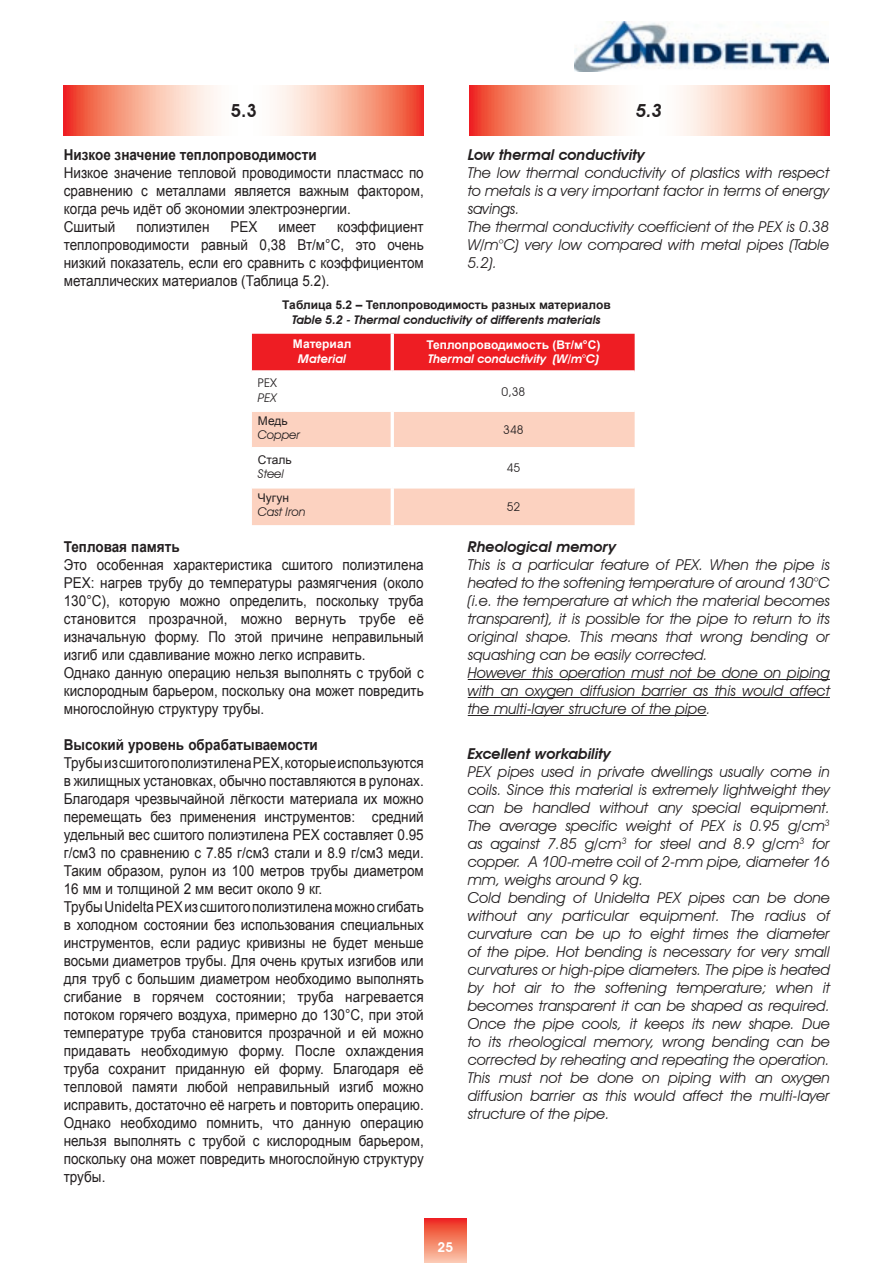
<style>
.page{position:relative;width:893px;height:1263px;background:#fff}
.page>*{position:absolute;margin:0;border:0;box-sizing:border-box;transform-origin:0 0}
.t1{font:600 18px "Avant Garde IT Cby BT";color:#231f20}
.t2{font:italic 600 18px "Avant Garde IT Cby BT";color:#231f20}
.t3{font:15px/18px "Arial";color:#231f20;scale:.9 1}
.t4{font:italic 15px/18px "Avant Garde IT Cby BT";color:#231f20}
.t5{font:700 15px "Arial";color:#231f20;scale:.9 1}
.t6{font:italic 600 15px "Avant Garde IT Cby BT";color:#231f20}
.t7{font:600 13.5px "Avant Garde IT Cby BT";color:#fff}
.t8{font:italic 600 12px "Avant Garde IT Cby BT";color:#231f20}
.t9{font:700 12px "Arial";color:#231f20}
.t10{font:italic 600 12px "Avant Garde IT Cby BT";color:#fff}
.t11{font:700 12px "Arial";color:#fff}
.t12{font:italic 12px "Avant Garde IT Cby BT";color:#231f20}
.t13{font:12px "Avant Garde IT Cby BT";color:#231f20}
.t14{font:12px "Arial";color:#231f20}
</style>
<div class="page">
<img style="left:574px;top:21px;width:255px;height:51px">
<svg style="left:64px;top:85px;width:360px;height:50px"></svg>
<div style="left:252px;top:334px;width:383px;height:36px;background:#ee1d23"></div>
<svg style="left:252px;top:412px;width:383px;height:113px"></svg>
<svg style="left:469px;top:85px;width:360px;height:50px"></svg>
<div style="left:424px;top:1218px;width:43px;height:45px;background:linear-gradient(to bottom,#ed2c19,#fbceaf)"></div>
<hr style="left:391px;top:334px;width:3px;height:36px;background:#fff">
<hr style="left:391px;top:412px;width:3px;height:35px;background:#fff">
<hr style="left:252px;top:447px;width:140px;height:3px;background:#fff">
<hr style="left:392px;top:447px;width:243px;height:3px;background:#fff">
<hr style="left:391px;top:450px;width:3px;height:35px;background:#fff">
<hr style="left:252px;top:485px;width:140px;height:3px;background:#fff">
<hr style="left:392px;top:485px;width:243px;height:3px;background:#fff">
<hr style="left:391px;top:488px;width:3px;height:37px;background:#fff">
<hr style="left:468px;top:679px;width:362px;height:1px;background:#231f20">
<hr style="left:468px;top:697px;width:362px;height:1px;background:#231f20">
<hr style="left:468px;top:715px;width:238px;height:1px;background:#231f20">
<p class="t1" style="left:231px;top:100px;width:28px">5.3</p>
<p class="t5" style="left:64px;top:145px;width:282px">Низкое значение теплопроводимости</p>
<p class="t3" style="left:64px;top:164px;width:402px">Низкое значение тепловой проводимости пластмасс по сравнению с металлами является важным фактором, когда речь идёт об экономии электроэнергии.<br>Сшитый</p>
<p class="t3" style="left:64px;top:218px;width:402px;text-align:justify;text-indent:273px">коэффициент теплопроводимости равный 0,38 Вт/м°C, это очень низкий показатель, если его сравнить с коэффициентом металлических материалов (Таблица 5.2).</p>
<p class="t3" style="left:136px;top:218px;width:83px">полиэтилен</p>
<p class="t3" style="left:230px;top:218px;width:32px">PEX</p>
<p class="t3" style="left:279px;top:218px;width:43px">имеет</p>
<p class="t2" style="left:636px;top:100px;width:28px">5.3</p>
<p class="t6" style="left:468px;top:146px;width:179px">Low thermal conductivity</p>
<p class="t4" style="left:468px;top:164px;width:363px">The low thermal conductivity of plastics with respect to metals is a very important factor in terms of energy savings.<br>The thermal conductivity coefficient of the PEX is 0.38<br>W/m°C) very low compared with metal pipes (Table 5.2).</p>
<p class="t9" style="left:282px;top:297px;width:330px">Таблица 5.2 – Теплопроводимость разных материалов</p>
<p class="t8" style="left:292px;top:313px;width:310px">Table 5.2 - Thermal conductivity of differents materials</p>
<p class="t11" style="left:293px;top:336px;width:60px">Материал</p>
<p class="t10" style="left:298px;top:351px;width:49px">Material</p>
<p class="t13" style="left:258px;top:376px;width:20px">PEX</p>
<p class="t12" style="left:258px;top:390px;width:20px">PEX</p>
<p class="t14" style="left:258px;top:413px;width:31px">Медь</p>
<p class="t12" style="left:258px;top:428px;width:44px">Copper</p>
<p class="t14" style="left:258px;top:452px;width:35px">Сталь</p>
<p class="t12" style="left:258px;top:466px;width:28px">Steel</p>
<p class="t14" style="left:258px;top:490px;width:33px">Чугун</p>
<p class="t12" style="left:258px;top:505px;width:49px">Cast Iron</p>
<p class="t11" style="left:426px;top:337px;width:175px">Теплопроводимость (Вт/м°C)</p>
<p class="t10" style="left:428px;top:352px;width:172px">Thermal conductivity (W/m°C)</p>
<p class="t13" style="left:502px;top:384px;width:25px">0,38</p>
<p class="t13" style="left:503px;top:422px;width:22px">348</p>
<p class="t13" style="left:507px;top:461px;width:15px">45</p>
<p class="t13" style="left:507px;top:499px;width:15px">52</p>
<p class="t5" style="left:64px;top:536px;width:130px">Тепловая память</p>
<p class="t3" style="left:64px;top:556px;width:402px">Это особенная характеристика сшитого полиэтилена PEX: нагрев трубу до температуры размягчения (около 130°C), которую можно определить, поскольку труба становится прозрачной, можно вернуть трубе её изначальную форму. По этой причине неправильный изгиб или сдавливание можно легко исправить.<br>Однако данную операцию нельзя выполнять с трубой с кислородным барьером, поскольку она может повредить многослойную структуру трубы.</p>
<p class="t5" style="left:64px;top:734px;width:284px">Высокий уровень обрабатываемости</p>
<p class="t3" style="left:64px;top:754px;width:402px">Трубы из сшитого полиэтилена PEX, которые используются в жилищных установках, обычно поставляются в рулонах.<br>Благодаря чрезвычайной лёгкости материала их можно перемещать без применения инструментов: средний удельный вес сшитого полиэтилена PEX составляет 0.95 г/см3 по сравнению с 7.85 г/см3 стали и 8.9 г/см3 меди.<br>Таким образом, рулон из 100 метров трубы диаметром 16 мм и толщиной 2 мм весит около 9 кг.<br>Трубы Unidelta PEX из сшитого полиэтилена можно сгибать в холодном состоянии без использования специальных инструментов, если радиус кривизны не будет меньше восьми диаметров трубы. Для очень крутых изгибов или для труб с большим диаметром необходимо выполнять сгибание в горячем состоянии; труба нагревается потоком горячего воздуха, примерно до 130°C, при этой температуре труба становится прозрачной и ей можно придавать необходимую форму. После охлаждения труба сохранит приданную ей форму. Благодаря её тепловой памяти любой неправильный изгиб можно исправить, достаточно её нагреть и повторить операцию.<br>Однако необходимо помнить, что данную операцию нельзя выполнять с трубой с кислородным барьером, поскольку она может повредить многослойную структуру трубы.</p>
<p class="t6" style="left:468px;top:538px;width:150px">Rheological memory</p>
<p class="t4" style="left:468px;top:556px;width:364px">This is a particular feature of PEX. When the pipe is heated to the softening temperature of around 130°C (i.e. the temperature at which the material becomes transparent), it is possible for the pipe to return to its original shape. This means that wrong bending or squashing can be easily corrected.<br>However this operation must not be done on piping with an oxygen diffusion barrier as this would affect the multi-layer structure of the pipe.</p>
<p class="t6" style="left:468px;top:744px;width:145px">Excellent workability</p>
<p class="t4" style="left:468px;top:762px;width:364px">PEX pipes used in private dwellings usually come in coils. Since this material is extremely lightweight they can be handled without any special equipment.<br>The average specific weight of PEX is 0.95 g/cm<sup>3 </sup>as against 7.85 g/cm<sup>3</sup> for steel and 8.9 g/cm<sup>3</sup> for copper. A 100-metre coil of 2-mm pipe, diameter 16 mm, weighs around 9 kg.<br>Cold bending of Unidelta PEX pipes can be done without any particular equipment. The radius of curvature can be up to eight times the diameter of the pipe. Hot bending is necessary for very small curvatures or high-pipe diameters. The pipe is heated by hot air to the softening temperature; when it becomes transparent it can be shaped as required.<br>Once the pipe cools, it keeps its new shape. Due to its rheological memory, wrong bending can be corrected by reheating and repeating the operation.<br>This must not be done on piping with an oxygen diffusion barrier as this would affect the multi-layer structure of the pipe.</p>
<p class="t7" style="left:438px;top:1239px;width:17px">25</p>
</div>
